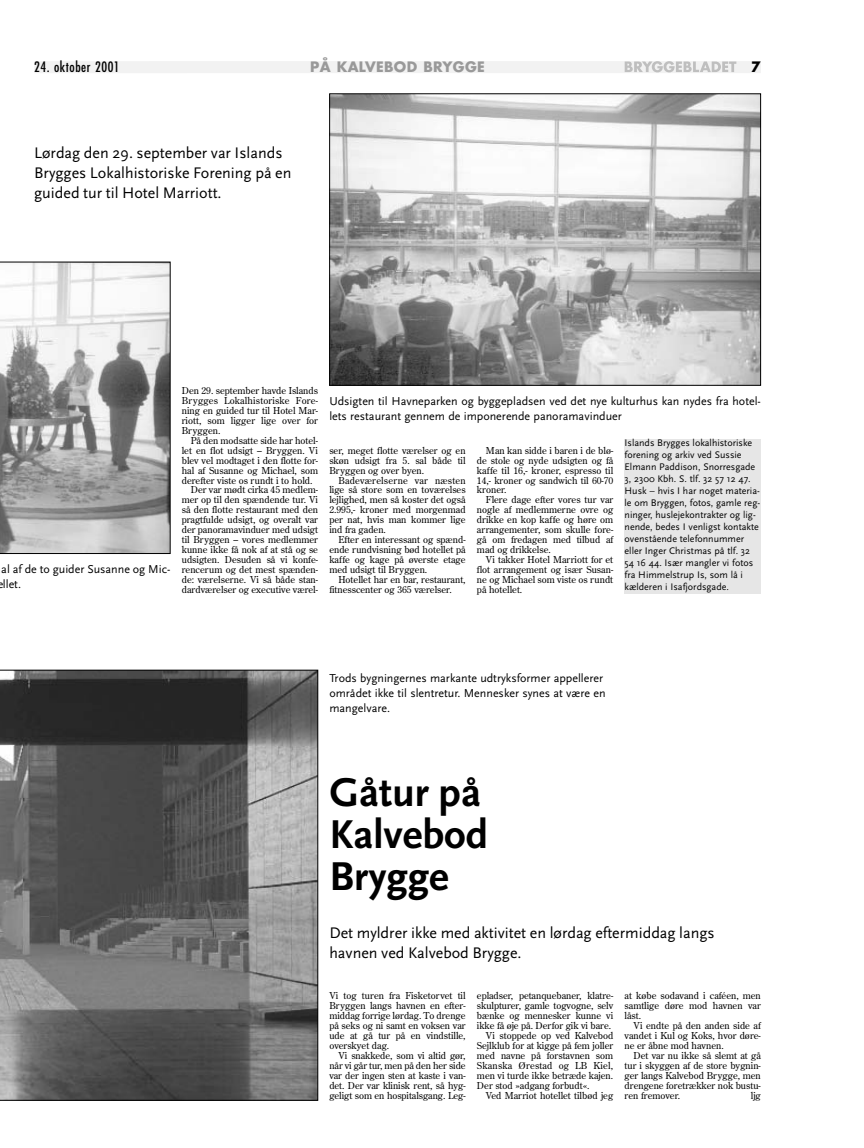
<style>
.page{position:relative;width:864px;height:1148px;background:#fff}
.page>*{position:absolute;margin:0;border:0;box-sizing:border-box;transform-origin:0 0}
.t1{font:700 42px/42px "Scala Sans";color:#000}
.t2{font:16px/20px "Scala Sans";color:#000}
.t3{font:700 14px "Futura";letter-spacing:.025em;color:#999}
.t4{font:condensed 14px "Futura";letter-spacing:.04em;color:#000}
.t5{font:700 14px "Futura";color:#000}
.t6{font:12px/15px "Scala Sans";color:#000}
.t7{font:10px/12px "Scala Sans";color:#000}
.t8{font:9.5px/9.9px "Century Old Style";color:#000;text-align:justify}
.t9{font:9.5px "Century Old Style";letter-spacing:.02em;color:#000}
</style>
<div class="page">
<div style="left:34px;top:61px;width:727px;height:12px;background:#f2f2f2"></div>
<svg style="left:625px;top:61px;width:111px;height:11px"></svg>
<svg style="left:0;top:670px;width:318px;height:431px;background:#636363"></svg>
<img style="left:331px;top:96px;width:428px;height:288px">
<div style="left:329px;top:94px;width:432px;height:292px;border:1px solid #000"></div>
<svg style="left:0;top:262px;width:170px;height:292px"></svg>
<div style="left:625px;top:439px;width:136px;height:154px;background:#e6e6e6"></div>
<h3 class="t4" style="left:34px;top:61px;width:87px">24. oktober 2001</h3>
<h3 class="t3" style="left:310px;top:61px;width:176px">PÅ KALVEBOD BRYGGE</h3>
<h3 class="t5" style="left:751px;top:61px;width:11px">7</h3>
<h2 class="t2" style="left:34px;top:144px;width:259px">Lørdag den 29. september var Islands<br>Brygges Lokalhistoriske Forening på en guided tur til Hotel Marriott.</h2>
<p class="t6" style="left:-3px;top:562px;width:175px;text-indent:4px">al af de to guider Susanne og Mic&shy;ellet.</p>
<p class="t8" style="left:182px;top:387px;width:138px">Den 29. september havde Islands Brygges Lokalhistoriske Fore&shy;ning en guided tur til Hotel Mar&shy;riott, som ligger lige over for Bryggen.</p>
<p class="t8" style="left:191px;top:436px;width:129px">På den modsatte side har hotel-</p>
<p class="t8" style="left:182px;top:446px;width:138px">let en flot udsigt – Bryggen. Vi</p>
<p class="t8" style="left:182px;top:456px;width:138px">blev vel modtaget i den flotte for-</p>
<p class="t8" style="left:182px;top:466px;width:138px">hal af Susanne og Michael, som</p>
<p class="t8" style="left:182px;top:476px;width:132px">derefter viste os rundt i to hold.</p>
<p class="t8" style="left:191px;top:486px;width:129px">Der var mødt cirka 45 medlem-</p>
<p class="t8" style="left:182px;top:496px;width:138px">mer op til den spændende tur. Vi</p>
<p class="t8" style="left:182px;top:506px;width:138px">så den flotte restaurant med den</p>
<p class="t8" style="left:182px;top:516px;width:138px">pragtfulde udsigt, og overalt var</p>
<p class="t8" style="left:182px;top:525px;width:138px">der panoramavinduer med udsigt</p>
<p class="t8" style="left:182px;top:535px;width:138px">til Bryggen – vores medlemmer</p>
<p class="t8" style="left:182px;top:545px;width:138px">kunne ikke få nok af at stå og se</p>
<p class="t8" style="left:182px;top:555px;width:138px">udsigten. Desuden så vi konfe-</p>
<p class="t8" style="left:182px;top:565px;width:138px">rencerum og det mest spænden-</p>
<p class="t8" style="left:182px;top:575px;width:138px">de: værelserne. Vi så både stan-</p>
<p class="t8" style="left:182px;top:585px;width:138px">dardværelser og executive værel-</p>
<p class="t6" style="left:329px;top:394px;width:433px">Udsigten til Havneparken og byggepladsen ved det nye kulturhus kan nydes fra hotel&shy;lets restaurant gennem de imponerende panoramavinduer</p>
<p class="t8" style="left:329px;top:446px;width:138px">ser, meget flotte værelser og en skøn udsigt fra 5. sal både til Bryggen og over byen.</p>
<p class="t8" style="left:329px;top:476px;width:138px;text-indent:9px">Badeværelserne var næsten lige så store som en toværelses lejlighed, men så koster det også 2.995,- kroner med morgenmad per nat, hvis man kommer lige ind fra gaden.</p>
<p class="t8" style="left:329px;top:535px;width:138px;text-indent:9px">Efter en interessant og spænd&shy;ende rundvisning bød hotellet på kaffe og kage på øverste etage med udsigt til Bryggen.</p>
<p class="t8" style="left:329px;top:575px;width:138px;text-indent:9px">Hotellet har en bar, restaurant, fitnesscenter og 365 værelser.</p>
<p class="t8" style="left:477px;top:446px;width:138px;text-indent:9px">Man kan sidde i baren i de blø&shy;de stole og nyde udsigten og få kaffe til 16,- kroner, espresso til 14,- kroner og sandwich til 60-70 kroner.</p>
<p class="t8" style="left:477px;top:496px;width:138px;text-indent:9px">Flere dage efter vores tur var nogle af medlemmerne ovre og drikke en kop kaffe og høre om arrangementer, som skulle fore&shy;gå om fredagen med tilbud af mad og drikkelse.</p>
<p class="t8" style="left:477px;top:555px;width:138px;text-indent:9px">Vi takker Hotel Marriott for et flot arrangement og især Susan&shy;ne og Michael som viste os rundt på hotellet.</p>
<p class="t7" style="left:625px;top:438px;width:137px">Islands Brygges lokalhistoriske forening og arkiv ved Sussie<br>Elmann Paddison, Snorresgade<br>3, 2300 Kbh. S. tlf. 32 57 12 47.<br>Husk – hvis I har noget materia&shy;le om Bryggen, fotos, gamle reg&shy;ninger, huslejekontrakter og lig&shy;nende, bedes I venligst kontakte ovenstående telefonnummer eller Inger Christmas på tlf. 32<br>54 16 44. Især mangler vi fotos fra Himmelstrup Is, som lå i kælderen i Isafjordsgade.</p>
<p class="t6" style="left:329px;top:672px;width:278px">Trods bygningernes markante udtryksformer appellerer området ikke til slentretur. Mennesker synes at være en mangelvare.</p>
<h1 class="t1" style="left:329px;top:775px;width:160px">Gåtur på<br>Kalvebod<br>Brygge</h1>
<h2 class="t2" style="left:329px;top:924px;width:387px">Det myldrer ikke med aktivitet en lørdag eftermiddag langs havnen ved Kalvebod Brygge.</h2>
<p class="t8" style="left:329px;top:992px;width:138px">Vi tog turen fra Fisketorvet til Bryggen langs havnen en efter&shy;middag forrige lørdag. To drenge på seks og ni samt en voksen var ude at gå tur på en vindstille, overskyet dag.</p>
<p class="t8" style="left:329px;top:1051px;width:138px;text-indent:9px">Vi snakkede, som vi altid gør, når vi går tur, men på den her side var der ingen sten at kaste i van&shy;det. Der var klinisk rent, så hyg&shy;geligt som en hospitalsgang. Leg-</p>
<p class="t8" style="left:477px;top:992px;width:138px">epladser, petanquebaner, klatre-</p>
<p class="t8" style="left:477px;top:1002px;width:138px">skulpturer, gamle togvogne, selv</p>
<p class="t8" style="left:477px;top:1012px;width:138px">bænke og mennesker kunne vi</p>
<p class="t8" style="left:477px;top:1022px;width:136px">ikke få øje på. Derfor gik vi bare.</p>
<p class="t8" style="left:486px;top:1031px;width:129px">Vi stoppede op ved Kalvebod</p>
<p class="t8" style="left:477px;top:1041px;width:138px">Sejlklub for at kigge på fem joller</p>
<p class="t8" style="left:477px;top:1051px;width:138px">med navne på forstavnen som</p>
<p class="t9" style="left:477px;top:1062px;width:138px">Skanska Ørestad og LB Kiel,</p>
<p class="t8" style="left:477px;top:1071px;width:138px">men vi turde ikke betræde kajen.</p>
<p class="t8" style="left:477px;top:1081px;width:114px">Der stod »adgang forbudt«.</p>
<p class="t8" style="left:486px;top:1091px;width:129px">Ved Marriot hotellet tilbød jeg</p>
<p class="t8" style="left:625px;top:992px;width:138px">at købe sodavand i caféen, men samtlige døre mod havnen var låst.</p>
<p class="t8" style="left:625px;top:1021px;width:138px;text-indent:9px">Vi endte på den anden side af vandet i Kul og Koks, hvor døre&shy;ne er åbne mod havnen.</p>
<p class="t8" style="left:625px;top:1051px;width:138px;text-indent:9px">Det var nu ikke så slemt at gå tur i skyggen af de store bygnin&shy;ger langs Kalvebod Brygge, men drengene foretrækker nok bustu&shy;ren fremover.</p>
<p class="t8" style="left:751px;top:1091px;width:12px">ljg</p>
</div>
